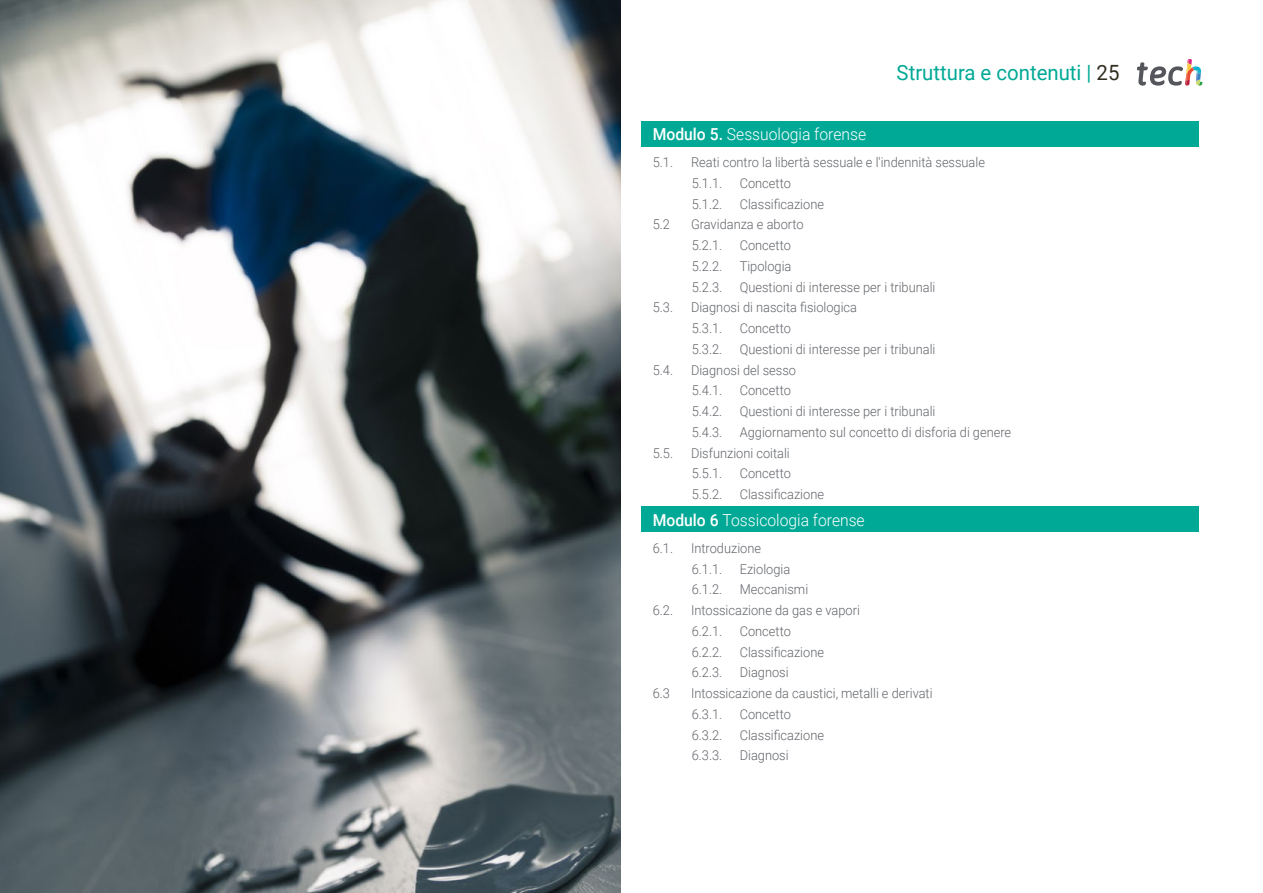
<style>
.page{position:relative;width:1263px;height:893px;background:#fff}
.page>*{position:absolute;margin:0;border:0;box-sizing:border-box;transform-origin:0 0}
.t1{font:21px "Roboto";color:#00a996}
.t2{font:300 16.5px "Roboto";color:#fff;scale:.95 1}
.t3{font:300 13.5px/20.7px "Roboto";color:#61646a;scale:.95 1}
.s1{color:#312e20}
.s2{font-weight:500}
</style>
<div class="page">
<img style="left:0;top:0;width:621px;height:893px">
<svg style="left:1137px;top:59px;width:65px;height:27px"></svg>
<div style="left:642px;top:121px;width:557px;height:25px;background:#00a996"></div>
<div style="left:642px;top:507px;width:557px;height:25px;background:#00a996"></div>
<h1 class="t1" style="left:897px;top:57px;width:224px">Struttura e contenuti | <span class="s1">25</span></h1>
<p class="t2" style="left:653px;top:123px;width:226px"><span class="s2">Modulo 5.</span> Sessuologia forense</p>
<p class="t3" style="left:653px;top:151px;width:23px">5.1.</p>
<p class="t3" style="left:691px;top:151px;width:311px">Reati contro la libertà sessuale e l'indennità sessuale<br>5.1.1.</p>
<p class="t3" style="left:740px;top:172px;width:55px">Concetto</p>
<p class="t3" style="left:692px;top:193px;width:34px">5.1.2.</p>
<p class="t3" style="left:740px;top:193px;width:90px">Classificazione</p>
<p class="t3" style="left:653px;top:214px;width:20px">5.2</p>
<p class="t3" style="left:691px;top:214px;width:120px">Gravidanza e aborto<br>5.2.1.</p>
<p class="t3" style="left:740px;top:234px;width:55px">Concetto</p>
<p class="t3" style="left:692px;top:255px;width:34px">5.2.2.</p>
<p class="t3" style="left:740px;top:255px;width:56px">Tipologia</p>
<p class="t3" style="left:692px;top:276px;width:34px">5.2.3.</p>
<p class="t3" style="left:740px;top:276px;width:207px">Questioni di interesse per i tribunali</p>
<p class="t3" style="left:653px;top:297px;width:23px">5.3.</p>
<p class="t3" style="left:691px;top:297px;width:176px">Diagnosi di nascita fisiologica<br>5.3.1.</p>
<p class="t3" style="left:740px;top:317px;width:55px">Concetto</p>
<p class="t3" style="left:692px;top:338px;width:34px">5.3.2.</p>
<p class="t3" style="left:740px;top:338px;width:207px">Questioni di interesse per i tribunali</p>
<p class="t3" style="left:653px;top:359px;width:23px">5.4.</p>
<p class="t3" style="left:691px;top:359px;width:112px">Diagnosi del sesso<br>5.4.1.</p>
<p class="t3" style="left:740px;top:380px;width:55px">Concetto</p>
<p class="t3" style="left:692px;top:400px;width:34px">5.4.2.</p>
<p class="t3" style="left:740px;top:400px;width:207px">Questioni di interesse per i tribunali</p>
<p class="t3" style="left:692px;top:421px;width:34px">5.4.3.</p>
<p class="t3" style="left:740px;top:421px;width:287px">Aggiornamento sul concetto di disforia di genere</p>
<p class="t3" style="left:653px;top:442px;width:23px">5.5.</p>
<p class="t3" style="left:691px;top:442px;width:106px">Disfunzioni coitali<br>5.5.1.</p>
<p class="t3" style="left:740px;top:463px;width:55px">Concetto</p>
<p class="t3" style="left:692px;top:483px;width:34px">5.5.2.</p>
<p class="t3" style="left:740px;top:483px;width:90px">Classificazione</p>
<p class="t2" style="left:653px;top:508px;width:225px"><span class="s2">Modulo 6</span> Tossicologia forense</p>
<p class="t3" style="left:653px;top:537px;width:23px">6.1.</p>
<p class="t3" style="left:691px;top:537px;width:75px">Introduzione<br>6.1.1.</p>
<p class="t3" style="left:740px;top:558px;width:55px">Eziologia</p>
<p class="t3" style="left:692px;top:579px;width:34px">6.1.2.</p>
<p class="t3" style="left:740px;top:579px;width:74px">Meccanismi</p>
<p class="t3" style="left:653px;top:599px;width:23px">6.2.</p>
<p class="t3" style="left:691px;top:599px;width:179px">Intossicazione da gas e vapori<br>6.2.1.</p>
<p class="t3" style="left:740px;top:620px;width:55px">Concetto</p>
<p class="t3" style="left:692px;top:641px;width:34px">6.2.2.</p>
<p class="t3" style="left:740px;top:641px;width:90px">Classificazione</p>
<p class="t3" style="left:692px;top:662px;width:34px">6.2.3.</p>
<p class="t3" style="left:740px;top:662px;width:53px">Diagnosi</p>
<p class="t3" style="left:653px;top:682px;width:20px">6.3</p>
<p class="t3" style="left:691px;top:682px;width:256px">Intossicazione da caustici, metalli e derivati<br>6.3.1.</p>
<p class="t3" style="left:740px;top:703px;width:55px">Concetto</p>
<p class="t3" style="left:692px;top:724px;width:34px">6.3.2.</p>
<p class="t3" style="left:740px;top:724px;width:90px">Classificazione</p>
<p class="t3" style="left:692px;top:745px;width:34px">6.3.3.</p>
<p class="t3" style="left:740px;top:745px;width:53px">Diagnosi</p>
</div>
